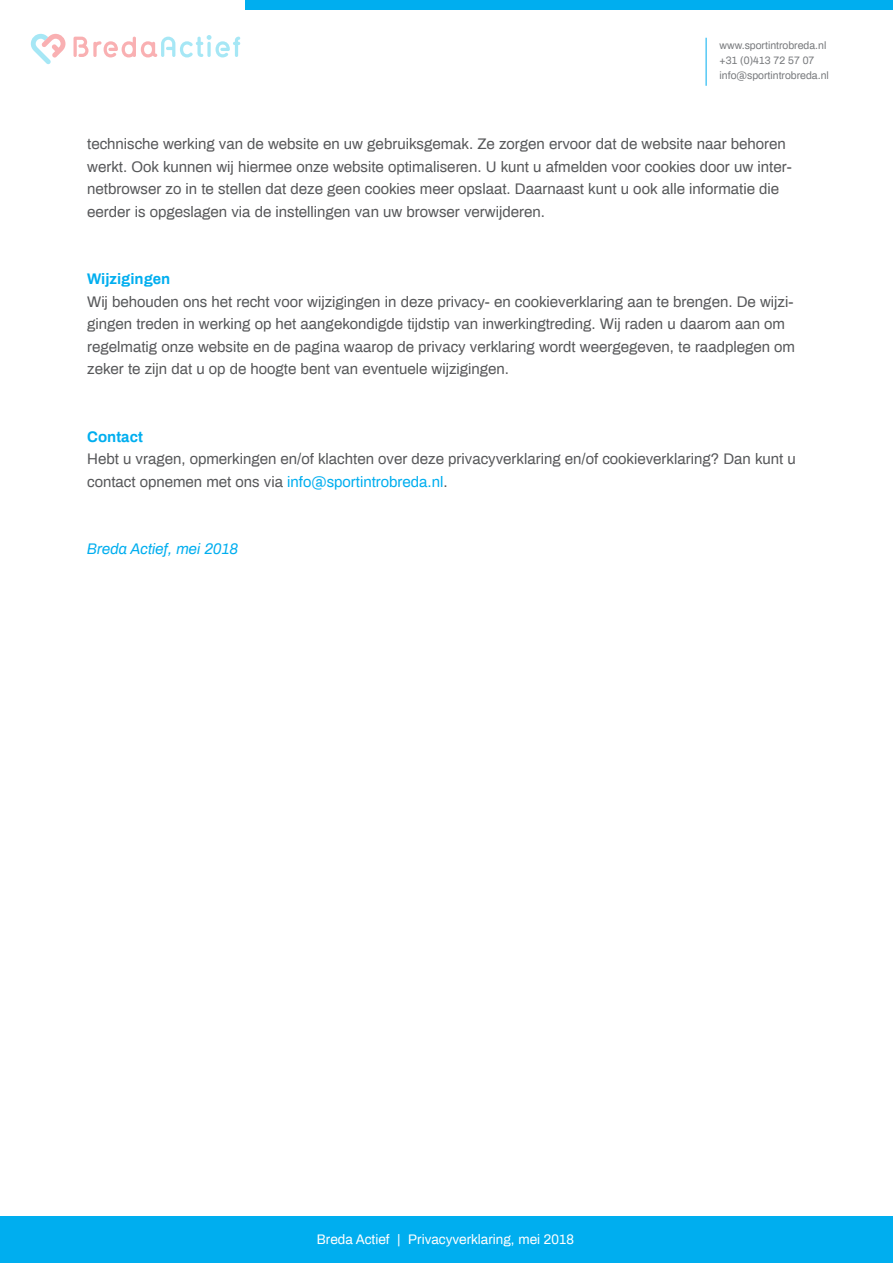
<style>
.page{position:relative;width:893px;height:1263px;background:#fff}
.page>*{position:absolute;margin:0;border:0;box-sizing:border-box;transform-origin:0 0}
.t1{font:15px/22.5px "Archivo";color:#57585a}
.t2{font:italic 15px "Archivo";color:#00aeef}
.t3{font:700 15px "Archivo";color:#00aeef}
.t4{font:13.5px "Archivo";color:#fff}
.t5{font:10.5px/15px "Archivo";color:#787a7d}
.s1{color:#00aeef}
</style>
<div class="page">
<hr style="left:706px;top:38px;width:1px;height:48px;background:#00aeef">
<div style="left:0;top:1216px;width:893px;height:47px;background:#00aeef"></div>
<div style="left:245px;top:0;width:648px;height:10px;background:#00aeef"></div>
<svg style="left:74px;top:35px;width:166px;height:22px"></svg>
<svg style="left:31px;top:34px;width:34px;height:30px"></svg>
<p class="t5" style="left:720px;top:38px;width:111px">www.sportintrobreda.nl +31 (0)413 72 57 07 info@sportintrobreda.nl</p>
<p class="t1" style="left:87px;top:132px;width:706px">technische werking van de website en uw gebruiksgemak. Ze zorgen ervoor dat de website naar behoren werkt. Ook kunnen wij hiermee onze website optimaliseren. U kunt u afmelden voor cookies door uw inter&shy;netbrowser zo in te stellen dat deze geen cookies meer opslaat. Daarnaast kunt u ook alle informatie die eerder is opgeslagen via de instellingen van uw browser verwijderen.</p>
<p class="t3" style="left:87px;top:269px;width:85px">Wijzigingen</p>
<p class="t1" style="left:87px;top:290px;width:709px">Wij behouden ons het recht voor wijzigingen in deze privacy- en cookieverklaring aan te brengen. De wijzi&shy;gingen treden in werking op het aangekondigde tijdstip van inwerkingtreding. Wij raden u daarom aan om regelmatig onze website en de pagina waarop de privacy verklaring wordt weergegeven, te raadplegen om zeker te zijn dat u op de hoogte bent van eventuele wijzigingen.</p>
<p class="t3" style="left:87px;top:426px;width:57px">Contact</p>
<p class="t1" style="left:87px;top:447px;width:710px">Hebt u vragen, opmerkingen en/of klachten over deze privacyverklaring en/of cookieverklaring? Dan kunt u contact opnemen met ons via <span class="s1">info@sportintrobreda.nl</span>.</p>
<p class="t2" style="left:87px;top:539px;width:152px">Breda Actief, mei 2018</p>
<p class="t4" style="left:317px;top:1230px;width:259px">Breda Actief | Privacyverklaring, mei 2018</p>
</div>
